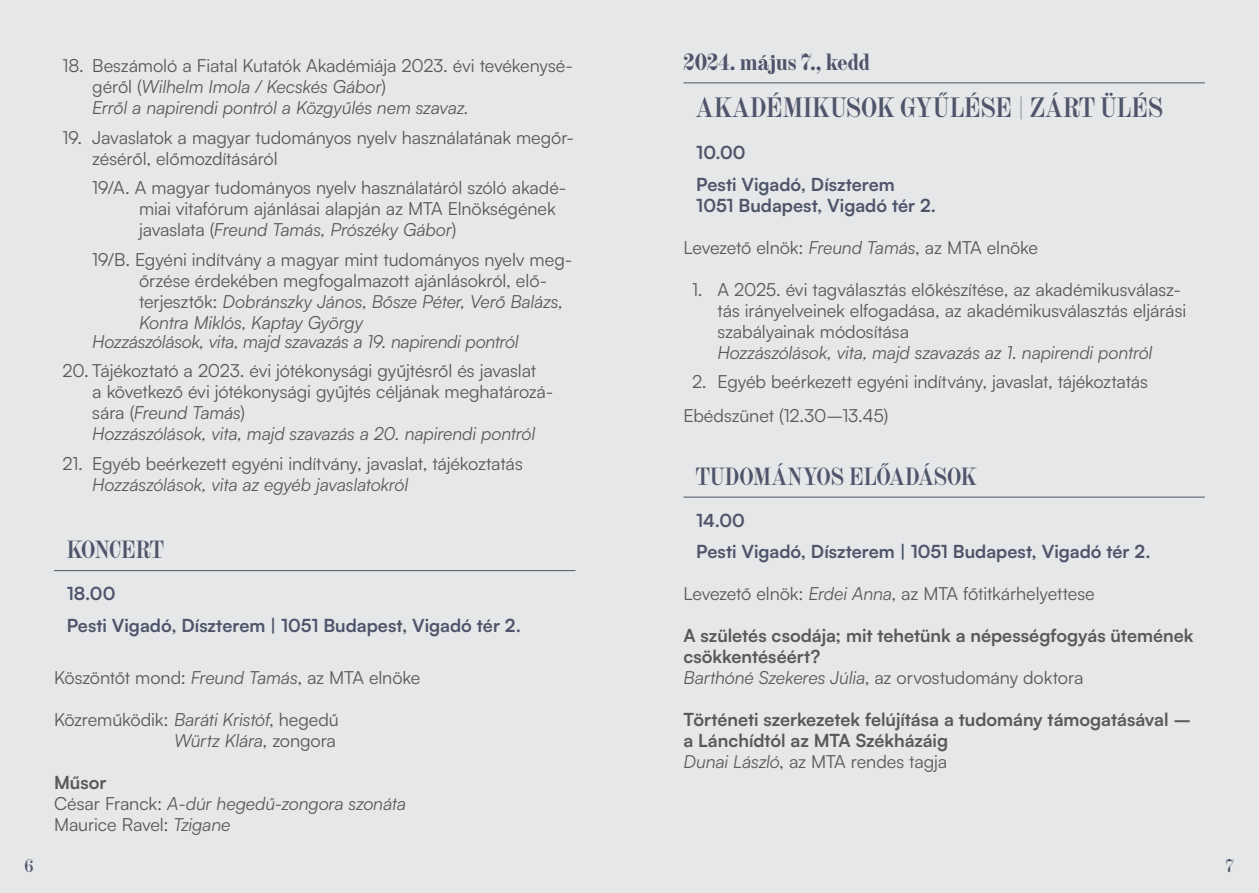
<style>
.page{position:relative;width:1259px;height:893px;background:#e6e7e8}
.page>*{position:absolute;margin:0;border:0;box-sizing:border-box;transform-origin:0 0}
.t1{font:500 27px "Amen Display";letter-spacing:.005em;color:#4e556b}
.t2{font:500 24px "Amen Display";color:#4e556b}
.t3{font:700 22.5px "Amen Display";letter-spacing:.005em;color:#4e556b}
.t4{font:18px/21px "Satoshi";letter-spacing:-.005em;color:#58595b}
.t5{font:italic 18px/21px "Satoshi";letter-spacing:-.01em;color:#58595b}
.t6{font:700 18px/21px "Satoshi";color:#58595b}
.t7{font:700 18px/31.5px "Satoshi";color:#4e556b}
.t8{font:18px "Amen Display";color:#4e556b}
.s1{font-style:normal}
.s2{font-style:italic}
.s3{font-weight:700;font-style:normal}
.s4{font-weight:400;font-style:italic}
.s5{font-weight:400}
</style>
<div class="page">
<hr style="left:54px;top:570px;width:521px;height:1px;background:#4e556b">
<hr style="left:683px;top:82px;width:522px;height:1px;background:#4e556b">
<hr style="left:683px;top:497px;width:522px;height:1px;background:#4e556b">
<p class="t5" style="left:92px;top:54px;width:482px;text-indent:-30px"><span class="s1">18. Beszámoló a Fiatal Kutatók Akadémiája 2023. évi tevékenysé&shy;géről (</span>Wilhelm Imola / Kecskés Gábor<span class="s1">)<br></span>Erről a napirendi pontról a Közgyűlés nem szavaz.</p>
<p class="t4" style="left:92px;top:126px;width:483px;text-indent:-30px">19. Javaslatok a magyar tudományos nyelv használatának megőr&shy;zéséről, előmozdításáról</p>
<p class="t4" style="left:139px;top:176px;width:429px;text-indent:-47px">19/A. A magyar tudományos nyelv használatáról szóló akadé&shy;miai vitafórum ajánlásai alapján az MTA Elnökségének javaslata (<span class="s2">Freund Tamás, Prószéky Gábor</span>)</p>
<p class="t4" style="left:139px;top:248px;width:435px;text-indent:-47px">19/B. Egyéni indítvány a magyar mint tudományos nyelv meg&shy;őrzése érdekében megfogalmazott ajánlásokról, elő&shy;terjesztők: <span class="s2">Dobránszky János, Bősze Péter, Verő Balázs, Kontra Miklós, Kaptay György</span></p>
<p class="t5" style="left:92px;top:330px;width:428px">Hozzászólások, vita, majd szavazás a 19. napirendi pontról</p>
<p class="t4" style="left:92px;top:360px;width:462px;text-indent:-30px">20. Tájékoztató a 2023. évi jótékonysági gyűjtésről és javaslat<br>a következő évi jótékonysági gyűjtés céljának meghatározá&shy;sára (<span class="s2">Freund Tamás</span>)<br><span class="s2">Hozzászólások, vita, majd szavazás a 20. napirendi pontról</span></p>
<p class="t4" style="left:62px;top:452px;width:462px">21. Egyéb beérkezett egyéni indítvány, javaslat, tájékoztatás</p>
<p class="t5" style="left:92px;top:473px;width:318px">Hozzászólások, vita az egyéb javaslatokról</p>
<h2 class="t2" style="left:67px;top:536px;width:99px">KONCERT</h2>
<p class="t7" style="left:67px;top:577px;width:456px">18.00<br>Pesti Vigadó, Díszterem | 1051 Budapest, Vigadó tér 2.</p>
<p class="t4" style="left:54px;top:666px;width:368px">Köszöntőt mond: <span class="s2">Freund Tamás</span>, az MTA elnöke</p>
<p class="t4" style="left:54px;top:708px;width:286px;text-align:right">Közreműködik: <span class="s2">Baráti Kristóf</span>, hegedű<br><span class="s2">Würtz Klára</span>, zongora</p>
<p class="t5" style="left:54px;top:771px;width:353px"><span class="s3">Műsor<br></span><span class="s1">César Franck:</span> A-dúr hegedű-zongora szonáta<br><span class="s1">Maurice Ravel:</span> Tzigane</p>
<p class="t3" style="left:683px;top:49px;width:188px">2024. május 7., kedd</p>
<h1 class="t1" style="left:696px;top:92px;width:468px">AKADÉMIKUSOK GYŰLÉSE | ZÁRT ÜLÉS</h1>
<p class="t7" style="left:696px;top:136px;width:200px">10.00<br>Pesti Vigadó, Díszterem</p>
<p class="t7" style="left:696px;top:188px;width:241px">1051 Budapest, Vigadó tér 2.</p>
<p class="t4" style="left:683px;top:236px;width:356px">Levezető elnök: <span class="s2">Freund Tamás</span>, az MTA elnöke</p>
<p class="t4" style="left:717px;top:278px;width:470px;text-indent:-26px">1. A 2025. évi tagválasztás előkészítése, az akadémikusválasz&shy;tás irányelveinek elfogadása, az akadémikusválasztás eljárási szabályainak módosítása</p>
<p class="t5" style="left:717px;top:341px;width:436px">Hozzászólások, vita, majd szavazás az 1. napirendi pontról</p>
<p class="t4" style="left:683px;top:364px;width:466px;line-height:33.5px;text-indent:9px">2. Egyéb beérkezett egyéni indítvány, javaslat, tájékoztatás<br>Ebédszünet (12.30–13.45)</p>
<h2 class="t2" style="left:696px;top:462px;width:282px">TUDOMÁNYOS ELŐADÁSOK</h2>
<p class="t7" style="left:696px;top:503px;width:456px">14.00<br>Pesti Vigadó, Díszterem | 1051 Budapest, Vigadó tér 2.</p>
<p class="t4" style="left:683px;top:582px;width:413px">Levezető elnök: <span class="s2">Erdei Anna</span>, az MTA főtitkárhelyettese</p>
<p class="t6" style="left:683px;top:624px;width:511px">A születés csodája; mit tehetünk a népességfogyás ütemének csökkentéséért?<br><span class="s4">Barthóné Szekeres Júlia</span><span class="s5">, az orvostudomány doktora</span></p>
<p class="t6" style="left:683px;top:708px;width:509px">Történeti szerkezetek felújítása a tudomány támogatásával – a Lánchídtól az MTA Székházáig<br><span class="s4">Dunai László</span><span class="s5">, az MTA rendes tagja</span></p>
<p class="t8" style="left:24px;top:856px;width:11px">6</p>
<p class="t8" style="left:1226px;top:856px;width:9px">7</p>
</div>
